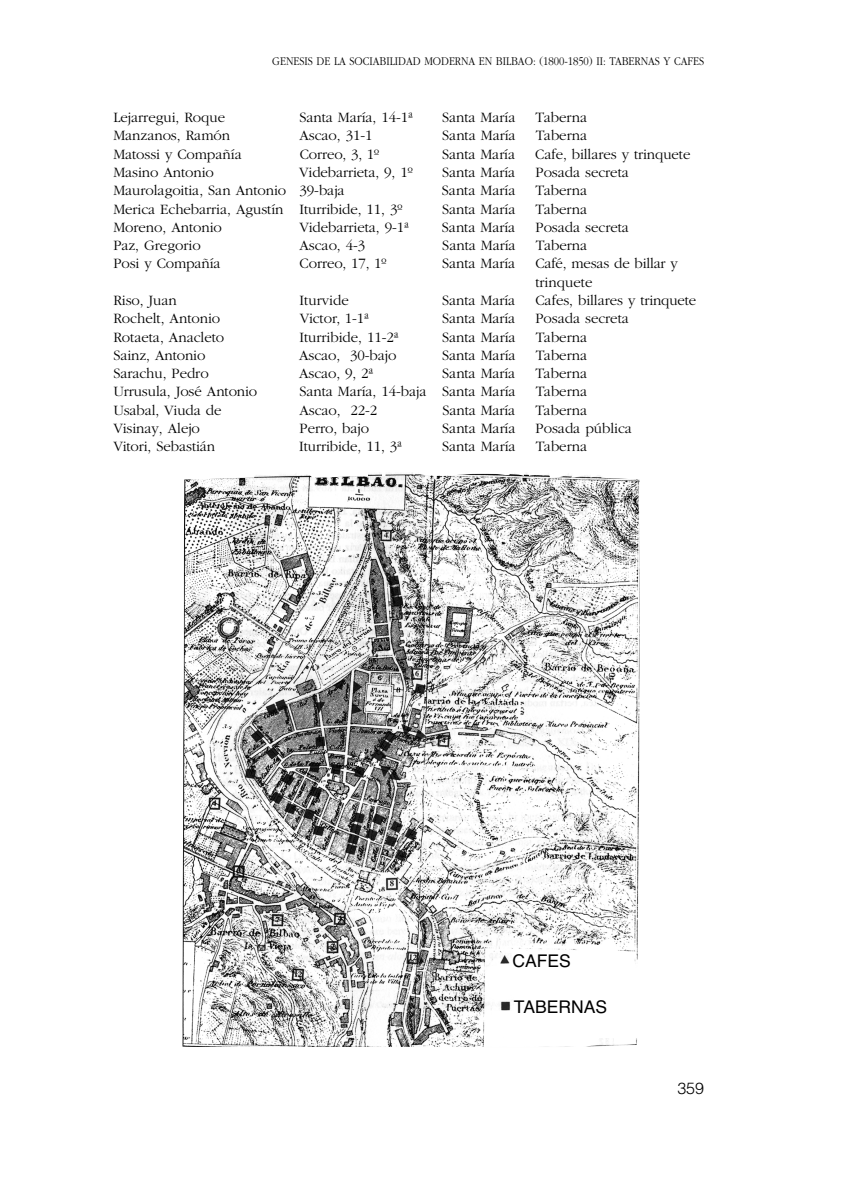
<style>
.page{position:relative;width:844px;height:1191px;background:#fff}
.page>*{position:absolute;margin:0;border:0;box-sizing:border-box;transform-origin:0 0}
.t1{font:17.5px "Helvetica";color:#000}
.t2{font:300 16.1px "Helvetica";color:#000}
.t3{font:300 14.88px/18.4px "Garamond";letter-spacing:-.005em;color:#000}
.t4{font:300 12.25px "Garamond";letter-spacing:-.005em;color:#000;scale:.87 1}
</style>
<div class="page">
<img style="left:182px;top:472px;width:457px;height:575px">
<div style="left:512px;top:951px;width:113px;height:43px;background:#fff"></div>
<div style="left:491px;top:965px;width:21px;height:29px;background:#fff"></div>
<div style="left:514px;top:996px;width:110px;height:41px;background:#fff"></div>
<div style="left:493px;top:1011px;width:21px;height:26px;background:#fff"></div>
<p class="t4" style="left:272px;top:57px;width:498px">GENESIS DE LA SOCIABILIDAD MODERNA EN BILBAO: (1800-1850) II: TABERNAS Y CAFES</p>
<p class="t3" style="left:113px;top:109px;width:113px">Lejarregui, Roque</p>
<p class="t3" style="left:299px;top:109px;width:115px">Santa María, 14-1ª</p>
<p class="t3" style="left:442px;top:109px;width:75px">Santa María</p>
<p class="t3" style="left:535px;top:109px;width:53px">Taberna</p>
<p class="t3" style="left:113px;top:128px;width:118px">Manzanos, Ramón</p>
<p class="t3" style="left:299px;top:128px;width:75px">Ascao, 31-1</p>
<p class="t3" style="left:442px;top:128px;width:75px">Santa María</p>
<p class="t3" style="left:535px;top:128px;width:53px">Taberna</p>
<p class="t3" style="left:113px;top:146px;width:130px">Matossi y Compañía</p>
<p class="t3" style="left:299px;top:146px;width:81px">Correo, 3, 1º</p>
<p class="t3" style="left:442px;top:146px;width:75px">Santa María</p>
<p class="t3" style="left:535px;top:146px;width:157px">Cafe, billares y trinquete</p>
<p class="t3" style="left:113px;top:164px;width:102px">Masino Antonio</p>
<p class="t3" style="left:299px;top:164px;width:115px">Videbarrieta, 9, 1º</p>
<p class="t3" style="left:442px;top:164px;width:75px">Santa María</p>
<p class="t3" style="left:535px;top:164px;width:95px">Posada secreta</p>
<p class="t3" style="left:113px;top:182px;width:233px">Maurolagoitia, San Antonio 39-baja</p>
<p class="t3" style="left:441px;top:182px;width:75px">Santa María</p>
<p class="t3" style="left:535px;top:182px;width:53px">Taberna</p>
<p class="t3" style="left:113px;top:201px;width:290px">Merica Echebarria, Agustín Iturribide, 11, 3º</p>
<p class="t3" style="left:442px;top:201px;width:75px">Santa María</p>
<p class="t3" style="left:535px;top:201px;width:53px">Taberna</p>
<p class="t3" style="left:113px;top:219px;width:110px">Moreno, Antonio</p>
<p class="t3" style="left:299px;top:219px;width:111px">Videbarrieta, 9-1ª</p>
<p class="t3" style="left:442px;top:219px;width:75px">Santa María</p>
<p class="t3" style="left:535px;top:219px;width:95px">Posada secreta</p>
<p class="t3" style="left:113px;top:237px;width:89px">Paz, Gregorio</p>
<p class="t3" style="left:299px;top:237px;width:67px">Ascao, 4-3</p>
<p class="t3" style="left:442px;top:237px;width:75px">Santa María</p>
<p class="t3" style="left:535px;top:237px;width:53px">Taberna</p>
<p class="t3" style="left:113px;top:256px;width:109px">Posi y Compañía</p>
<p class="t3" style="left:299px;top:256px;width:89px">Correo, 17, 1º</p>
<p class="t3" style="left:442px;top:256px;width:75px">Santa María</p>
<p class="t3" style="left:535px;top:256px;width:144px">Café, mesas de billar y trinquete</p>
<p class="t3" style="left:113px;top:292px;width:65px">Riso, Juan</p>
<p class="t3" style="left:299px;top:292px;width:51px">Iturvide</p>
<p class="t3" style="left:442px;top:292px;width:75px">Santa María</p>
<p class="t3" style="left:535px;top:292px;width:162px">Cafes, billares y trinquete</p>
<p class="t3" style="left:113px;top:310px;width:108px">Rochelt, Antonio</p>
<p class="t3" style="left:299px;top:310px;width:71px">Victor, 1-1ª</p>
<p class="t3" style="left:442px;top:310px;width:75px">Santa María</p>
<p class="t3" style="left:535px;top:310px;width:95px">Posada secreta</p>
<p class="t3" style="left:113px;top:329px;width:112px">Rotaeta, Anacleto</p>
<p class="t3" style="left:299px;top:329px;width:101px">Iturribide, 11-2ª</p>
<p class="t3" style="left:442px;top:329px;width:75px">Santa María</p>
<p class="t3" style="left:535px;top:329px;width:53px">Taberna</p>
<p class="t3" style="left:113px;top:347px;width:93px">Sainz, Antonio</p>
<p class="t3" style="left:299px;top:347px;width:99px">Ascao, 30-bajo</p>
<p class="t3" style="left:442px;top:347px;width:75px">Santa María</p>
<p class="t3" style="left:535px;top:347px;width:53px">Taberna</p>
<p class="t3" style="left:113px;top:365px;width:97px">Sarachu, Pedro</p>
<p class="t3" style="left:299px;top:365px;width:76px">Ascao, 9, 2ª</p>
<p class="t3" style="left:442px;top:365px;width:75px">Santa María</p>
<p class="t3" style="left:535px;top:365px;width:53px">Taberna</p>
<p class="t3" style="left:113px;top:384px;width:145px">Urrusula, José Antonio</p>
<p class="t3" style="left:299px;top:384px;width:218px">Santa María, 14-baja Santa María</p>
<p class="t3" style="left:535px;top:384px;width:53px">Taberna</p>
<p class="t3" style="left:113px;top:402px;width:109px">Usabal, Viuda de</p>
<p class="t3" style="left:299px;top:402px;width:79px">Ascao, 22-2</p>
<p class="t3" style="left:442px;top:402px;width:74px">Santa María</p>
<p class="t3" style="left:535px;top:402px;width:53px">Taberna</p>
<p class="t3" style="left:113px;top:420px;width:88px">Visinay, Alejo</p>
<p class="t3" style="left:299px;top:420px;width:71px">Perro, bajo</p>
<p class="t3" style="left:442px;top:420px;width:75px">Santa María</p>
<p class="t3" style="left:535px;top:420px;width:98px">Posada pública</p>
<p class="t3" style="left:113px;top:438px;width:103px">Vitori, Sebastián</p>
<p class="t3" style="left:299px;top:438px;width:105px">Iturribide, 11, 3ª</p>
<p class="t3" style="left:442px;top:438px;width:75px">Santa María</p>
<p class="t3" style="left:535px;top:438px;width:53px">Taberna</p>
<p class="t1" style="left:512px;top:954px;width:60px">CAFES</p>
<p class="t1" style="left:514px;top:1000px;width:95px">TABERNAS</p>
<p class="t2" style="left:677px;top:1082px;width:28px">359</p>
</div>
